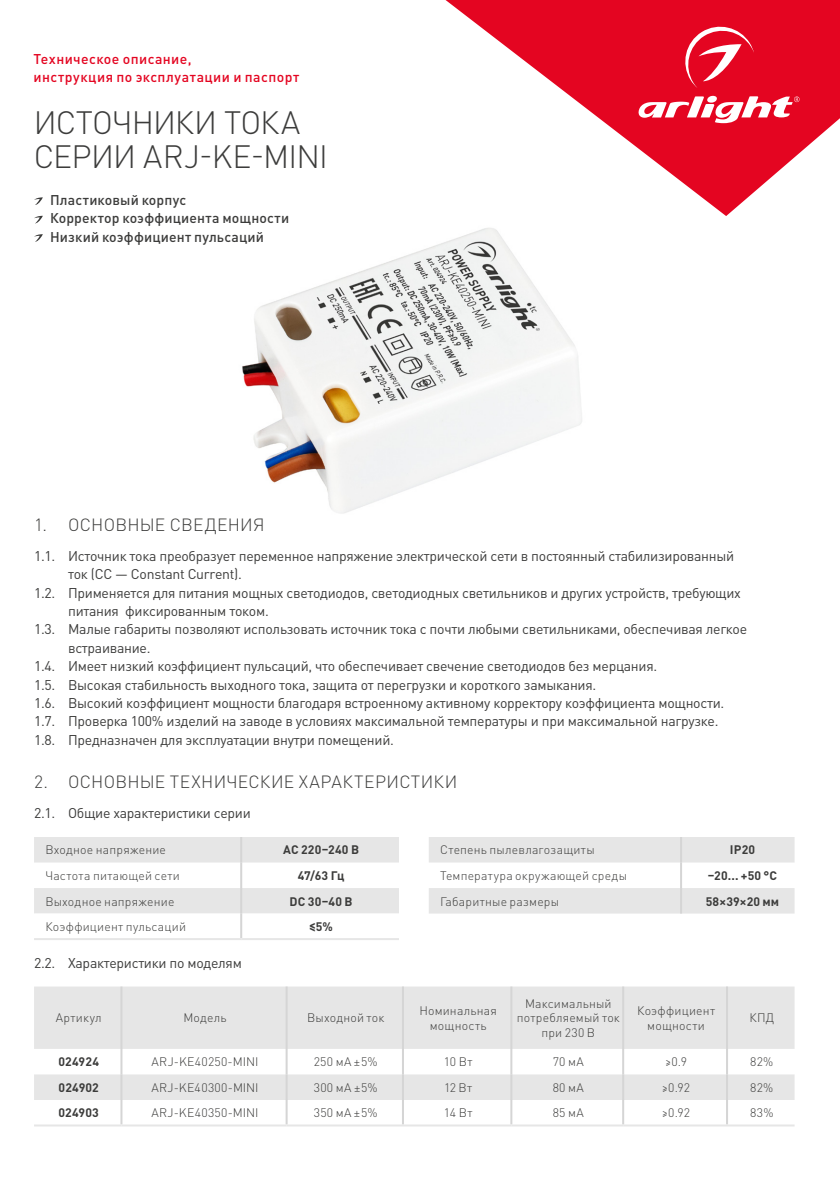
<style>
.page{position:relative;width:840px;height:1191px;background:#fff}
.page>*{position:absolute;margin:0;border:0;box-sizing:border-box;transform-origin:0 0}
.t1{font:300 32px/33.6px "DIN Pro";letter-spacing:-.025em;color:#3c3c3b}
.t2{font:300 17.6px "DIN Pro";letter-spacing:.015em;color:#3c3c3b}
.t3{font:14px "DIN Pro";letter-spacing:-.02em;color:#3c3c3b}
.t4{font:500 14px/18.4px "DIN Pro";letter-spacing:.01em;color:#3c3c3b}
.t5{font:500 14px/18.4px "DIN Pro";letter-spacing:.03em;color:#e40521}
.t6{font:300 12.2px/14.4px "DIN Pro";letter-spacing:.015em;color:#3c3c3b;text-align:center}
.t7{font:700 12.2px "DIN Pro";letter-spacing:.015em;color:#3c3c3b}
</style>
<div class="page">
<svg style="left:445px;top:0;width:394px;height:216px;fill:#e40521"></svg>
<svg style="left:635px;top:96px;width:164px;height:30px"></svg>
<svg style="left:680px;top:22px;width:73px;height:66px;background:#e83047"></svg>
<img style="left:242px;top:228px;width:340px;height:286px">
<svg style="left:34px;top:197px;width:9px;height:8px"></svg>
<svg style="left:34px;top:216px;width:9px;height:7px"></svg>
<svg style="left:34px;top:234px;width:9px;height:8px"></svg>
<svg style="left:34px;top:837px;width:365px;height:77px"></svg>
<hr style="left:240px;top:837px;width:2px;height:25px;background:#d5d5d5">
<hr style="left:240px;top:862px;width:2px;height:26px;background:#d5d5d5">
<hr style="left:240px;top:888px;width:2px;height:25px;background:#d5d5d5">
<hr style="left:240px;top:913px;width:2px;height:25px;background:#d5d5d5">
<hr style="left:34px;top:938px;width:207px;height:2px;background:#e6e6e6">
<hr style="left:241px;top:938px;width:158px;height:2px;background:#e6e6e6">
<svg style="left:429px;top:837px;width:365px;height:76px"></svg>
<hr style="left:679px;top:837px;width:2px;height:25px;background:#d5d5d5">
<hr style="left:679px;top:862px;width:2px;height:26px;background:#d5d5d5">
<hr style="left:679px;top:888px;width:2px;height:25px;background:#d5d5d5">
<div style="left:34px;top:986px;width:760px;height:63px;background:#e6e6e6"></div>
<svg style="left:122px;top:1049px;width:606px;height:75px"></svg>
<div style="left:34px;top:1074px;width:760px;height:26px;background:#e6e6e6"></div>
<hr style="left:120px;top:986px;width:2px;height:63px;background:#d5d5d5">
<hr style="left:285px;top:986px;width:2px;height:63px;background:#d5d5d5">
<hr style="left:402px;top:986px;width:2px;height:63px;background:#d5d5d5">
<hr style="left:510px;top:986px;width:2px;height:63px;background:#d5d5d5">
<hr style="left:621px;top:986px;width:2px;height:63px;background:#d5d5d5">
<hr style="left:725px;top:986px;width:2px;height:63px;background:#d5d5d5">
<hr style="left:120px;top:1049px;width:2px;height:25px;background:#d5d5d5">
<hr style="left:285px;top:1049px;width:2px;height:25px;background:#d5d5d5">
<hr style="left:402px;top:1049px;width:2px;height:25px;background:#d5d5d5">
<hr style="left:510px;top:1049px;width:2px;height:25px;background:#d5d5d5">
<hr style="left:621px;top:1049px;width:2px;height:25px;background:#d5d5d5">
<hr style="left:725px;top:1049px;width:2px;height:25px;background:#d5d5d5">
<hr style="left:120px;top:1074px;width:2px;height:26px;background:#d5d5d5">
<hr style="left:285px;top:1074px;width:2px;height:26px;background:#d5d5d5">
<hr style="left:402px;top:1074px;width:2px;height:26px;background:#d5d5d5">
<hr style="left:510px;top:1074px;width:2px;height:26px;background:#d5d5d5">
<hr style="left:621px;top:1074px;width:2px;height:26px;background:#d5d5d5">
<hr style="left:725px;top:1074px;width:2px;height:26px;background:#d5d5d5">
<hr style="left:120px;top:1100px;width:2px;height:24px;background:#d5d5d5">
<hr style="left:285px;top:1100px;width:2px;height:24px;background:#d5d5d5">
<hr style="left:402px;top:1100px;width:2px;height:24px;background:#d5d5d5">
<hr style="left:510px;top:1100px;width:2px;height:24px;background:#d5d5d5">
<hr style="left:621px;top:1100px;width:2px;height:24px;background:#d5d5d5">
<hr style="left:725px;top:1100px;width:2px;height:24px;background:#d5d5d5">
<hr style="left:34px;top:1124px;width:87px;height:2px;background:#e6e6e6">
<hr style="left:121px;top:1124px;width:165px;height:2px;background:#e6e6e6">
<hr style="left:286px;top:1124px;width:117px;height:2px;background:#e6e6e6">
<hr style="left:403px;top:1124px;width:108px;height:2px;background:#e6e6e6">
<hr style="left:511px;top:1124px;width:111px;height:2px;background:#e6e6e6">
<hr style="left:622px;top:1124px;width:104px;height:2px;background:#e6e6e6">
<hr style="left:726px;top:1124px;width:68px;height:2px;background:#e6e6e6">
<p class="t5" style="left:34px;top:49px;width:267px">Техническое описание,<br>инструкция по эксплуатации и паспорт</p>
<h1 class="t1" style="left:34px;top:104px;width:295px">ИСТОЧНИКИ ТОКА<br>СЕРИИ ARJ-KE-MINI</h1>
<p class="t4" style="left:50px;top:190px;width:240px">Пластиковый корпус<br>Корректор коэффициента мощности<br>Низкий коэффициент пульсаций</p>
<p class="t2" style="left:34px;top:512px;width:232px">1. ОСНОВНЫЕ СВЕДЕНИЯ</p>
<p class="t3" style="left:34px;top:546px;width:701px">1.1. Источник тока преобразует переменное напряжение электрической сети в постоянный стабилизированный</p>
<p class="t3" style="left:68px;top:564px;width:175px">ток (CC — Constant Current).</p>
<p class="t3" style="left:34px;top:583px;width:708px">1.2. Применяется для питания мощных светодиодов, светодиодных светильников и других устройств, требующих</p>
<p class="t3" style="left:68px;top:601px;width:202px">питания фиксированным током.</p>
<p class="t3" style="left:34px;top:620px;width:714px">1.3. Малые габариты позволяют использовать источник тока с почти любыми светильниками, обеспечивая легкое</p>
<p class="t3" style="left:68px;top:638px;width:84px">встраивание.</p>
<p class="t3" style="left:34px;top:656px;width:624px">1.4. Имеет низкий коэффициент пульсаций, что обеспечивает свечение светодиодов без мерцания.</p>
<p class="t3" style="left:34px;top:675px;width:563px">1.5. Высокая стабильность выходного тока, защита от перегрузки и короткого замыкания.</p>
<p class="t3" style="left:34px;top:693px;width:691px">1.6. Высокий коэффициент мощности благодаря встроенному активному корректору коэффициента мощности.</p>
<p class="t3" style="left:34px;top:712px;width:685px">1.7. Проверка 100% изделий на заводе в условиях максимальной температуры и при максимальной нагрузке.</p>
<p class="t3" style="left:34px;top:730px;width:361px">1.8. Предназначен для эксплуатации внутри помещений.</p>
<p class="t2" style="left:34px;top:769px;width:424px">2. ОСНОВНЫЕ ТЕХНИЧЕСКИЕ ХАРАКТЕРИСТИКИ</p>
<p class="t3" style="left:34px;top:804px;width:218px">2.1. Общие характеристики серии</p>
<p class="t6" style="left:45px;top:842px;width:122px">Входное напряжение</p>
<p class="t7" style="left:283px;top:841px;width:77px">AC 220–240 В</p>
<p class="t6" style="left:45px;top:868px;width:136px">Частота питающей сети</p>
<p class="t7" style="left:297px;top:867px;width:48px">47/63 Гц</p>
<p class="t6" style="left:45px;top:893px;width:130px">Выходное напряжение</p>
<p class="t7" style="left:289px;top:892px;width:64px">DC 30–40 В</p>
<p class="t6" style="left:45px;top:919px;width:142px">Коэффициент пульсаций</p>
<p class="t7" style="left:309px;top:918px;width:25px">≤5%</p>
<p class="t3" style="left:34px;top:953px;width:209px">2.2. Характеристики по моделям</p>
<p class="t6" style="left:440px;top:842px;width:156px">Степень пылевлагозащиты</p>
<p class="t7" style="left:729px;top:841px;width:27px">IP20</p>
<p class="t6" style="left:440px;top:868px;width:188px">Температура окружающей среды</p>
<p class="t7" style="left:707px;top:867px;width:71px">–20... +50 °С</p>
<p class="t6" style="left:440px;top:893px;width:120px">Габаритные размеры</p>
<p class="t7" style="left:705px;top:892px;width:75px">58×39×20 мм</p>
<p class="t6" style="left:56px;top:1010px;width:47px">Артикул</p>
<p class="t6" style="left:183px;top:1010px;width:45px">Модель</p>
<p class="t6" style="left:307px;top:1010px;width:79px">Выходной ток</p>
<p class="t6" style="left:419px;top:1003px;width:79px">Номинальная мощность</p>
<p class="t6" style="left:516px;top:996px;width:105px">Максимальный потребляемый ток при 230 В</p>
<p class="t6" style="left:636px;top:1003px;width:79px">Коэффициент мощности</p>
<p class="t6" style="left:748px;top:1010px;width:26px">КПД</p>
<p class="t7" style="left:58px;top:1053px;width:42px">024924</p>
<p class="t6" style="left:151px;top:1054px;width:108px">ARJ-KE40250-MINI</p>
<p class="t6" style="left:314px;top:1054px;width:65px">250 мА ±5%</p>
<p class="t6" style="left:443px;top:1054px;width:30px">10 Вт</p>
<p class="t6" style="left:552px;top:1054px;width:32px">70 мА</p>
<p class="t6" style="left:664px;top:1054px;width:23px">≥0.9</p>
<p class="t6" style="left:749px;top:1054px;width:25px">82%</p>
<p class="t7" style="left:59px;top:1079px;width:42px">024902</p>
<p class="t6" style="left:151px;top:1079px;width:109px">ARJ-KE40300-MINI</p>
<p class="t6" style="left:313px;top:1079px;width:65px">300 мА ±5%</p>
<p class="t6" style="left:444px;top:1079px;width:30px">12 Вт</p>
<p class="t6" style="left:552px;top:1079px;width:33px">80 мА</p>
<p class="t6" style="left:661px;top:1079px;width:30px">≥0.92</p>
<p class="t6" style="left:749px;top:1079px;width:25px">82%</p>
<p class="t7" style="left:58px;top:1104px;width:42px">024903</p>
<p class="t6" style="left:151px;top:1105px;width:109px">ARJ-KE40350-MINI</p>
<p class="t6" style="left:313px;top:1105px;width:65px">350 мА ±5%</p>
<p class="t6" style="left:443px;top:1105px;width:30px">14 Вт</p>
<p class="t6" style="left:552px;top:1105px;width:33px">85 мА</p>
<p class="t6" style="left:661px;top:1105px;width:30px">≥0.92</p>
<p class="t6" style="left:749px;top:1105px;width:25px">83%</p>
</div>
